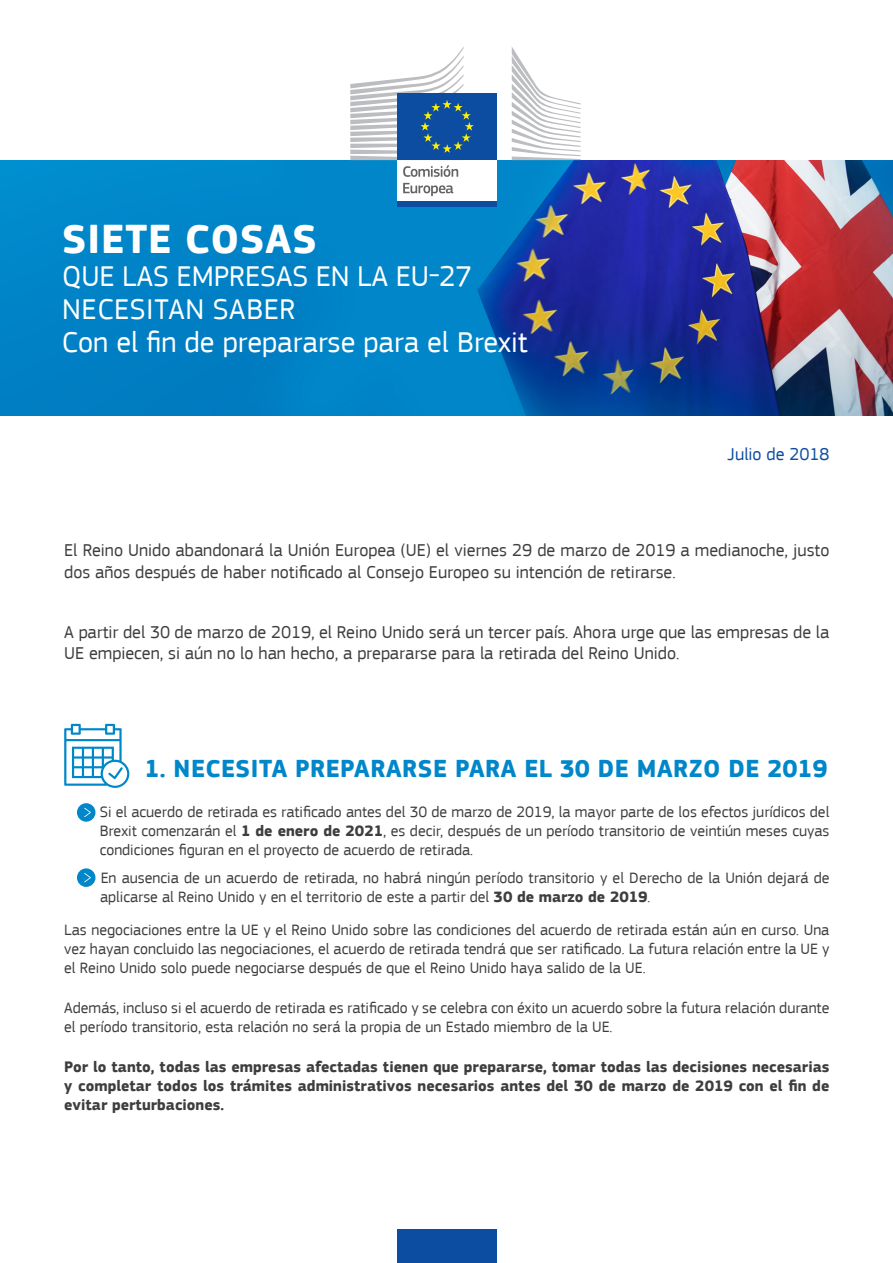
<style>
.page{position:relative;width:893px;height:1263px;background:#fff}
.page>*{position:absolute;margin:0;border:0;box-sizing:border-box;transform-origin:0 0}
.t1{font:700 42px "EC Square Sans Pro";letter-spacing:.02em;color:#fff}
.t2{font:30px/33px "EC Square Sans Pro";color:#fff}
.MainTitle{font:700 25.5px "EC Square Sans Pro";letter-spacing:.02em;color:#0087c9}
.MainTitle-2{font:18px/21.6px "EC Square Sans Pro";color:#3e3e3f}
.t3{font:18px "EC Square Sans Pro";color:#0d4da1}
.MainTitle-3{font:15.75px/18.9px "EC Square Sans Pro";color:#3e3e3f;text-align:justify}
.Body_Text{font:15.75px/18.9px "EC Square Sans Pro";color:#3e3e3f;text-align:justify}
.MainTitle-4{font:700 15.75px/18.9px "EC Square Sans Pro";color:#3e3e3f;text-align:justify}
.s1{font-weight:700}
</style>
<div class="page">
<svg style="left:64px;top:724px;width:65px;height:64px"></svg>
<div style="left:77px;top:803px;width:18px;height:19px;background:#0087c9;border-radius:50%"></div>
<svg style="left:84px;top:808px;width:7px;height:9px"></svg>
<div style="left:77px;top:868px;width:18px;height:19px;background:#0087c9;border-radius:50%"></div>
<svg style="left:84px;top:873px;width:7px;height:9px"></svg>
<img style="left:0;top:161px;width:893px;height:255px">
<div style="left:397px;top:158px;width:100px;height:44px;background:#fff"></div>
<svg style="left:403px;top:183px;width:50px;height:13px"></svg>
<div style="left:397px;top:201px;width:100px;height:6px;background:#0d4da1"></div>
<svg style="left:512px;top:47px;width:69px;height:113px"></svg>
<div style="left:397px;top:94px;width:100px;height:66px;background:#0d4da1"></div>
<svg style="left:350px;top:47px;width:124px;height:130px"></svg>
<div style="left:397px;top:1229px;width:100px;height:34px;background:#0d4da1"></div>
<p class="t1" style="left:62px;top:214px;width:256px">SIETE COSAS</p>
<p class="t2" style="left:62px;top:259px;width:411px">QUE LAS EMPRESAS EN LA EU-27<br>NECESITAN SABER</p>
<p class="t2" style="left:62px;top:325px;width:467px">Con el fin de prepararse para el Brexit</p>
<p class="t3" style="left:728px;top:444px;width:103px">Julio de 2018</p>
<p class="MainTitle-2" style="left:64px;top:539px;width:767px">El Reino Unido abandonará la Unión Europea (UE) el viernes 29 de marzo de 2019 a medianoche, justo dos años después de haber notificado al Consejo Europeo su intención de retirarse.</p>
<p class="MainTitle-2" style="left:64px;top:621px;width:767px">A partir del 30 de marzo de 2019, el Reino Unido será un tercer país. Ahora urge que las empresas de la<br>UE empiecen, si aún no lo han hecho, a prepararse para la retirada del Reino Unido.</p>
<p class="MainTitle" style="left:144px;top:753px;width:685px">1. NECESITA PREPARARSE PARA EL 30 DE MARZO DE 2019</p>
<p class="Body_Text" style="left:100px;top:803px;width:731px">Si el acuerdo de retirada es ratificado antes del 30 de marzo de 2019, la mayor parte de los efectos jurídicos del Brexit comenzarán el <span class="s1">1 de enero de 2021</span>, es decir, después de un período transitorio de veintiún meses cuyas condiciones figuran en el proyecto de acuerdo de retirada.</p>
<p class="Body_Text" style="left:100px;top:868px;width:731px">En ausencia de un acuerdo de retirada, no habrá ningún período transitorio y el Derecho de la Unión dejará de aplicarse al Reino Unido y en el territorio de este a partir del <span class="s1">30 de marzo de 2019</span>.</p>
<p class="MainTitle-3" style="left:64px;top:920px;width:767px">Las negociaciones entre la UE y el Reino Unido sobre las condiciones del acuerdo de retirada están aún en curso. Una vez hayan concluido las negociaciones, el acuerdo de retirada tendrá que ser ratificado. La futura relación entre la UE y el Reino Unido solo puede negociarse después de que el Reino Unido haya salido de la UE.</p>
<p class="MainTitle-3" style="left:64px;top:998px;width:767px">Además, incluso si el acuerdo de retirada es ratificado y se celebra con éxito un acuerdo sobre la futura relación durante el período transitorio, esta relación no será la propia de un Estado miembro de la UE.</p>
<p class="MainTitle-4" style="left:64px;top:1058px;width:767px">Por lo tanto, todas las empresas afectadas tienen que prepararse, tomar todas las decisiones necesarias y completar todos los trámites administrativos necesarios antes del 30 de marzo de 2019 con el fin de evitar perturbaciones.</p>
</div>
